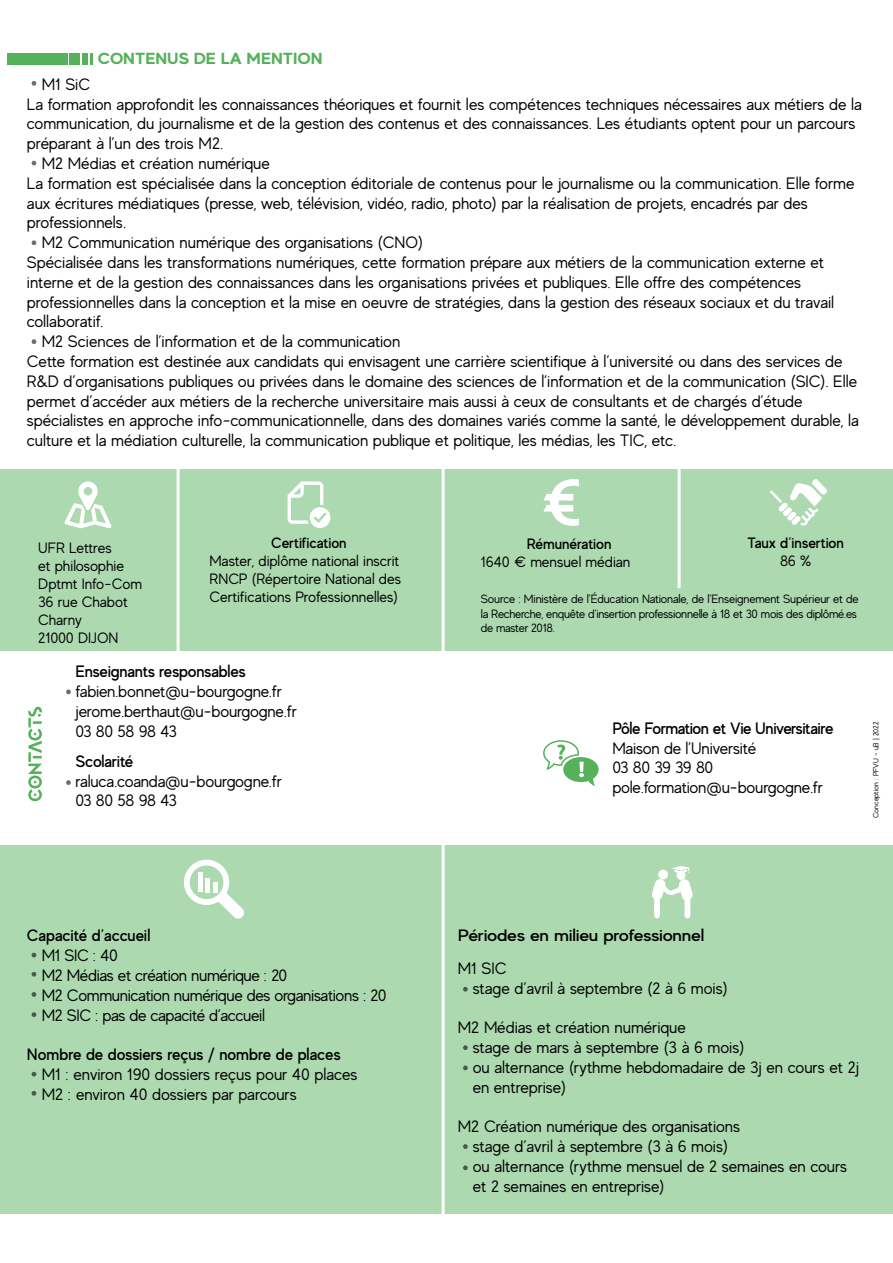
<style>
.page{position:relative;width:893px;height:1263px;background:#fff}
.page>*{position:absolute;margin:0;border:0;box-sizing:border-box;transform-origin:0 0}
.t1{font:16.5px/19.8px "MADE Evolve Sans";color:#000}
.t2{font:16.5px/19.8px "MADE Evolve Sans";letter-spacing:-.02em;color:#000}
.t3{font:500 16.5px "MADE Evolve Sans";letter-spacing:-.01em;color:#000}
.t4{font:500 16.5px "MADE Evolve Sans";letter-spacing:-.03em;color:#000}
.t5{font:500 16.5px "MADE Evolve Sans";letter-spacing:-.01em;color:#000;scale:1.16 1}
.t6{font:700 16.05px "MADE Evolve Sans";color:#55b25b;scale:1.12 1}
.t7{font:15px/18px "MADE Evolve Sans";color:#000;text-align:justify}
.t8{font:500 15px "MADE Evolve Sans";letter-spacing:-.005em;color:#000}
.t9{font:12px/14.4px "MADE Evolve Sans";letter-spacing:-.02em;color:#000}
.t10{font:7.5px "MADE Evolve Sans";letter-spacing:-.005em;color:#000}
</style>
<div class="page">
<div style="left:0;top:469px;width:893px;height:181px;background:#acd9af"></div>
<div style="left:0;top:845px;width:893px;height:369px;background:#acd9af"></div>
<hr style="left:177px;top:461px;width:3px;height:213px;background:#fff">
<hr style="left:442px;top:461px;width:3px;height:213px;background:#fff">
<hr style="left:678px;top:461px;width:3px;height:127px;background:#fff">
<hr style="left:442px;top:841px;width:3px;height:382px;background:#fff">
<svg style="left:28px;top:707px;width:14px;height:94px"></svg>
<svg style="left:770px;top:479px;width:57px;height:47px"></svg>
<svg style="left:543px;top:479px;width:36px;height:47px"></svg>
<svg style="left:65px;top:481px;width:46px;height:47px"></svg>
<svg style="left:288px;top:481px;width:42px;height:47px"></svg>
<svg style="left:543px;top:740px;width:56px;height:46px"></svg>
<div style="left:184px;top:860px;width:45px;height:45px;border:6px solid #fff;border-radius:50%"></div>
<svg style="left:218px;top:892px;width:26px;height:27px"></svg>
<div style="left:198px;top:872px;width:5px;height:20px;background:#fff"></div>
<div style="left:213px;top:882px;width:5px;height:10px;background:#fff"></div>
<div style="left:205px;top:878px;width:5px;height:14px;background:#fff"></div>
<div style="left:654px;top:897px;width:6px;height:21px;background:#fff;border-radius:3px"></div>
<div style="left:685px;top:897px;width:5px;height:21px;background:#fff;border-radius:3px"></div>
<svg style="left:652px;top:866px;width:41px;height:40px"></svg>
<div style="left:7px;top:53px;width:60px;height:11px;background:#55b25b"></div>
<div style="left:70px;top:53px;width:10px;height:11px;background:#55b25b"></div>
<div style="left:82px;top:53px;width:6px;height:11px;background:#55b25b"></div>
<svg style="left:90px;top:53px;width:3px;height:11px"></svg>
<svg style="left:31px;top:241px;width:6px;height:4px"></svg>
<svg style="left:31px;top:161px;width:6px;height:4px"></svg>
<svg style="left:31px;top:81px;width:6px;height:5px"></svg>
<svg style="left:31px;top:953px;width:6px;height:4px"></svg>
<svg style="left:31px;top:972px;width:6px;height:4px"></svg>
<svg style="left:463px;top:987px;width:5px;height:4px"></svg>
<svg style="left:31px;top:992px;width:6px;height:5px"></svg>
<svg style="left:66px;top:690px;width:5px;height:4px"></svg>
<svg style="left:66px;top:780px;width:5px;height:5px"></svg>
<svg style="left:463px;top:1045px;width:5px;height:5px"></svg>
<svg style="left:463px;top:1065px;width:5px;height:5px"></svg>
<svg style="left:463px;top:1144px;width:5px;height:5px"></svg>
<svg style="left:463px;top:1165px;width:5px;height:5px"></svg>
<svg style="left:31px;top:1012px;width:6px;height:5px"></svg>
<svg style="left:31px;top:1072px;width:6px;height:4px"></svg>
<svg style="left:31px;top:1091px;width:6px;height:4px"></svg>
<svg style="left:31px;top:339px;width:6px;height:5px"></svg>
<p class="t6" style="left:98px;top:48px;width:202px">CONTENUS DE LA MENTION</p>
<p class="t1" style="left:42px;top:74px;width:50px">M1 SiC</p>
<p class="t1" style="left:27px;top:93px;width:837px">La formation approfondit les connaissances théoriques et fournit les compétences techniques nécessaires aux métiers de la</p>
<p class="t1" style="left:27px;top:113px;width:830px">communication, du journalisme et de la gestion des contenus et des connaissances. Les étudiants optent pour un parcours</p>
<p class="t1" style="left:27px;top:133px;width:198px">préparant à l’un des trois M2.</p>
<p class="t1" style="left:42px;top:153px;width:230px">M2 Médias et création numérique</p>
<p class="t1" style="left:27px;top:173px;width:829px">La formation est spécialisée dans la conception éditoriale de contenus pour le journalisme ou la communication. Elle forme</p>
<p class="t1" style="left:27px;top:192px;width:782px">aux écritures médiatiques (presse, web, télévision, vidéo, radio, photo) par la réalisation de projets, encadrés par des</p>
<p class="t1" style="left:27px;top:212px;width:101px">professionnels.</p>
<p class="t1" style="left:42px;top:232px;width:383px">M2 Communication numérique des organisations (CNO)</p>
<p class="t1" style="left:27px;top:252px;width:799px">Spécialisée dans les transformations numériques, cette formation prépare aux métiers de la communication externe et</p>
<p class="t1" style="left:27px;top:272px;width:776px">interne et de la gestion des connaissances dans les organisations privées et publiques. Elle offre des compétences</p>
<p class="t1" style="left:27px;top:291px;width:809px">professionnelles dans la conception et la mise en oeuvre de stratégies, dans la gestion des réseaux sociaux et du travail</p>
<p class="t1" style="left:27px;top:311px;width:78px">collaboratif.</p>
<p class="t1" style="left:42px;top:331px;width:360px">M2 Sciences de l’information et de la communication</p>
<p class="t1" style="left:27px;top:351px;width:817px">Cette formation est destinée aux candidats qui envisagent une carrière scientifique à l’université ou dans des services de</p>
<p class="t1" style="left:27px;top:371px;width:832px">R&amp;D d’organisations publiques ou privées dans le domaine des sciences de l’information et de la communication (SIC). Elle</p>
<p class="t1" style="left:27px;top:390px;width:777px">permet d’accéder aux métiers de la recherche universitaire mais aussi à ceux de consultants et de chargés d’étude</p>
<p class="t1" style="left:27px;top:410px;width:833px">spécialistes en approche info-communicationnelle, dans des domaines variés comme la santé, le développement durable, la</p>
<p class="t1" style="left:27px;top:430px;width:651px">culture et la médiation culturelle, la communication publique et politique, les médias, les TIC, etc.</p>
<p class="t7" style="left:38px;top:538px;width:106px;text-align:left">UFR Lettres<br>et philosophie<br>Dptmt Info-Com<br>36 rue Chabot<br>Charny<br>21000 DIJON</p>
<p class="t8" style="left:271px;top:534px;width:77px">Certification</p>
<p class="t7" style="left:210px;top:552px;width:193px">Master, diplôme national inscrit RNCP (Répertoire National des Certifications Professionnelles)</p>
<p class="t3" style="left:75px;top:661px;width:172px">Enseignants responsables</p>
<p class="t1" style="left:75px;top:681px;width:223px">fabien.bonnet@u-bourgogne.fr jerome.berthaut@u-bourgogne.fr<br>03 80 58 98 43</p>
<p class="t3" style="left:75px;top:751px;width:59px">Scolarité</p>
<p class="t1" style="left:75px;top:770px;width:208px">raluca.coanda@u-bourgogne.fr<br>03 80 58 98 43</p>
<p class="t8" style="left:527px;top:534px;width:86px">Rémunération</p>
<p class="t7" style="left:481px;top:552px;width:151px">1640 € mensuel médian</p>
<p class="t8" style="left:747px;top:534px;width:98px">Taux d’insertion</p>
<p class="t7" style="left:780px;top:552px;width:33px">86 %</p>
<p class="t9" style="left:481px;top:592px;width:379px">Source : Ministère de l’Éducation Nationale, de l’Enseignement Supérieur et de la Recherche, enquête d’insertion professionnelle à 18 et 30 mois des diplômé.es de master 2018.</p>
<p class="t4" style="left:612px;top:718px;width:223px">Pôle Formation et Vie Universitaire</p>
<p class="t1" style="left:612px;top:737px;width:212px">Maison de l’Université<br>03 80 39 39 80 pole.formation@u-bourgogne.fr</p>
<p class="t10" style="left:871px;top:818px;width:98px;rotate:-90deg">Conception : PFVU - uB | 2022</p>
<p class="t3" style="left:27px;top:925px;width:125px">Capacité d’accueil</p>
<p class="t2" style="left:42px;top:945px;width:346px">M1 SIC : 40<br>M2 Médias et création numérique : 20<br>M2 Communication numérique des organisations : 20<br>M2 SIC : pas de capacité d’accueil</p>
<p class="t3" style="left:27px;top:1044px;width:315px">Nombre de dossiers reçus / nombre de places</p>
<p class="t1" style="left:42px;top:1064px;width:317px">M1 : environ 190 dossiers reçus pour 40 places<br>M2 : environ 40 dossiers par parcours</p>
<p class="t5" style="left:458px;top:925px;width:214px">Périodes en milieu professionnel</p>
<p class="t1" style="left:473px;top:958px;width:256px;text-indent:-15px">M1 SIC<br>stage d’avril à septembre (2 à 6 mois)</p>
<p class="t1" style="left:473px;top:1017px;width:388px;text-indent:-15px">M2 Médias et création numérique<br>stage de mars à septembre (3 à 6 mois)<br>ou alternance (rythme hebdomadaire de 3j en cours et 2j en entreprise)</p>
<p class="t1" style="left:473px;top:1116px;width:376px;text-indent:-15px">M2 Création numérique des organisations<br>stage d’avril à septembre (3 à 6 mois)<br>ou alternance (rythme mensuel de 2 semaines en cours et 2 semaines en entreprise)</p>
</div>
